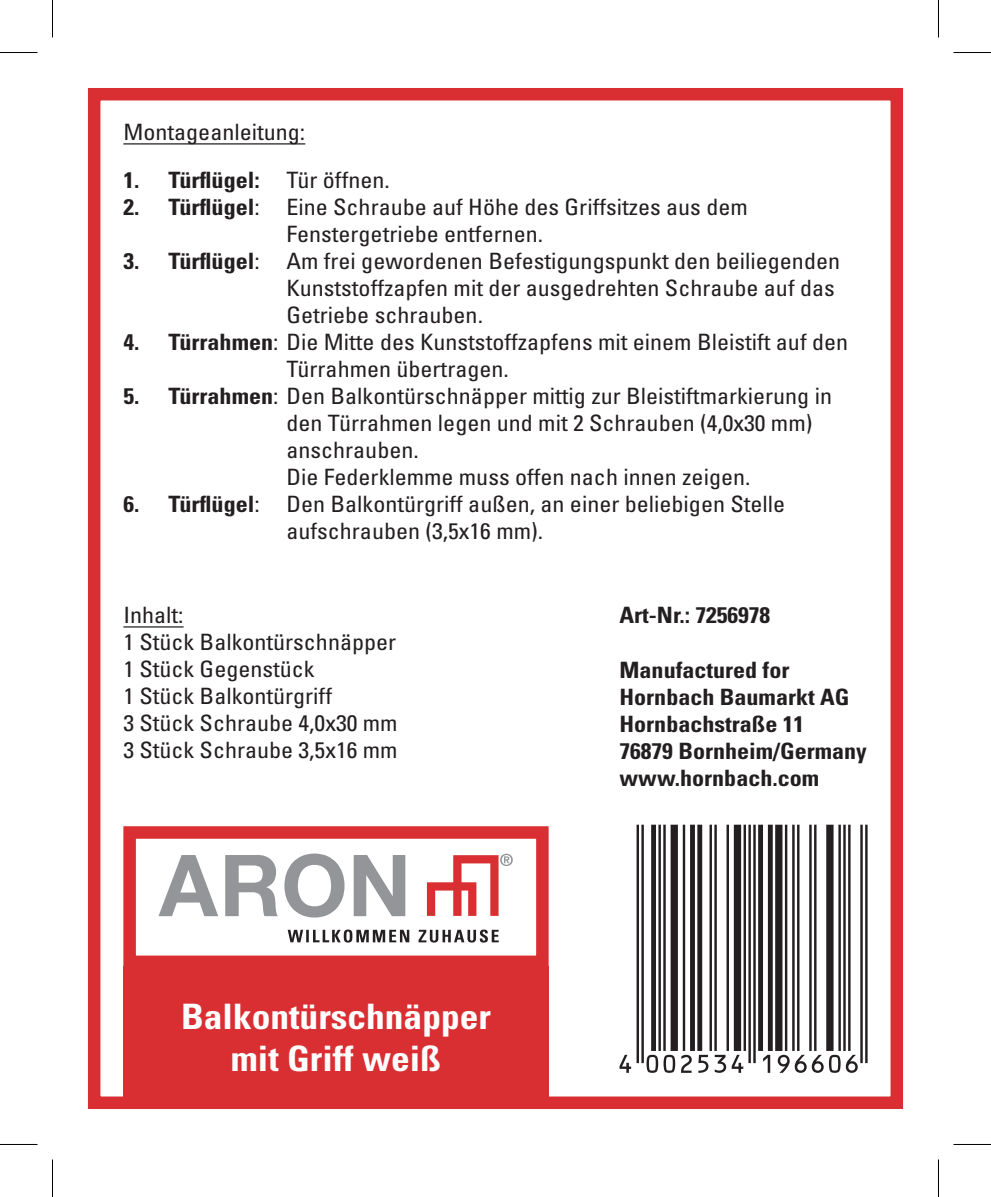
<style>
.page{position:relative;width:991px;height:1197px;background:#fff}
.page>*{position:absolute;margin:0;border:0;box-sizing:border-box;transform-origin:0 0}
.t1{font:700 condensed 35px/42px "Univers LT Std";color:#fff;text-align:center;scale:1.07 1}
.t2{font:condensed 22.5px/27px "Univers LT Std";color:#231f20;scale:1.07 1}
.t3{font:700 condensed 22.5px/27px "Univers LT Std";color:#231f20;scale:1.07 1}
.s1{font-weight:400}
.s2{font-weight:700}
</style>
<div class="page">
<div style="left:88px;top:88px;width:815px;height:1020px;border:12px solid #da2f32"></div>
<hr style="left:123px;top:626px;width:61px;height:1px;background:#231f20">
<div style="left:123px;top:966px;width:426px;height:142px;background:#da2f32"></div>
<svg style="left:427px;top:853px;width:86px;height:62px"></svg>
<svg style="left:158px;top:853px;width:247px;height:64px"></svg>
<svg style="left:288px;top:929px;width:211px;height:13px"></svg>
<div style="left:123px;top:826px;width:426px;height:142px;border:12px solid #da2f32"></div>
<svg style="left:619px;top:824px;width:248px;height:248px"></svg>
<hr style="left:123px;top:143px;width:182px;height:1px;background:#231f20">
<hr style="left:0;top:52px;width:38px;height:1px;background:#000">
<hr style="left:953px;top:52px;width:38px;height:1px;background:#000">
<hr style="left:0;top:1143px;width:38px;height:1px;background:#000">
<hr style="left:953px;top:1143px;width:38px;height:1px;background:#000">
<hr style="left:52px;top:0;width:1px;height:37px;background:#000">
<hr style="left:52px;top:1159px;width:1px;height:37px;background:#000">
<hr style="left:938px;top:0;width:1px;height:37px;background:#000">
<hr style="left:938px;top:1159px;width:1px;height:37px;background:#000">
<p class="t2" style="left:123px;top:118px;width:171px">Montageanleitung:</p>
<p class="t3" style="left:123px;top:166px;width:250px">1. Türflügel: <span class="s1">Tür öffnen.</span></p>
<p class="t2" style="left:286px;top:193px;width:433px;text-indent:-163px"><span class="s2">2. Türflügel</span>: Eine Schraube auf Höhe des Griffsitzes aus dem<br>Fenstergetriebe entfernen.</p>
<p class="t2" style="left:286px;top:247px;width:519px;text-indent:-163px"><span class="s2">3. Türflügel</span>: Am frei gewordenen Befestigungspunkt den beiliegenden<br>Kunststoffzapfen mit der ausgedrehten Schraube auf das<br>Getriebe schrauben.</p>
<p class="t2" style="left:286px;top:328px;width:526px;text-indent:-163px"><span class="s2">4. Türrahmen</span>: Die Mitte des Kunststoffzapfens mit einem Bleistift auf den<br>Türrahmen übertragen.</p>
<p class="t2" style="left:286px;top:382px;width:511px;text-indent:-163px"><span class="s2">5. Türrahmen</span>: Den Balkontürschnäpper mittig zur Bleistiftmarkierung in den Türrahmen legen und mit 2 Schrauben (4,0x30 mm) anschrauben.<br>Die Federklemme muss offen nach innen zeigen.</p>
<p class="t2" style="left:286px;top:490px;width:468px;text-indent:-163px"><span class="s2">6. Türflügel</span>: Den Balkontürgriff außen, an einer beliebigen Stelle aufschrauben (3,5x16 mm).</p>
<p class="t2" style="left:123px;top:601px;width:58px">Inhalt:</p>
<p class="t3" style="left:619px;top:601px;width:142px">Art-Nr.: 7256978</p>
<p class="t2" style="left:123px;top:628px;width:258px">1 Stück Balkontürschnäpper<br>1 Stück Gegenstück<br>1 Stück Balkontürgriff<br>3 Stück Schraube 4,0x30 mm<br>3 Stück Schraube 3,5x16 mm</p>
<p class="t3" style="left:619px;top:656px;width:233px">Manufactured for<br>Hornbach Baumarkt AG<br>Hornbachstraße 11<br>76879 Bornheim/Germany www.hornbach.com</p>
<h1 class="t1" style="left:181px;top:995px;width:291px">Balkontürschnäpper mit Griff weiß</h1>
</div>
